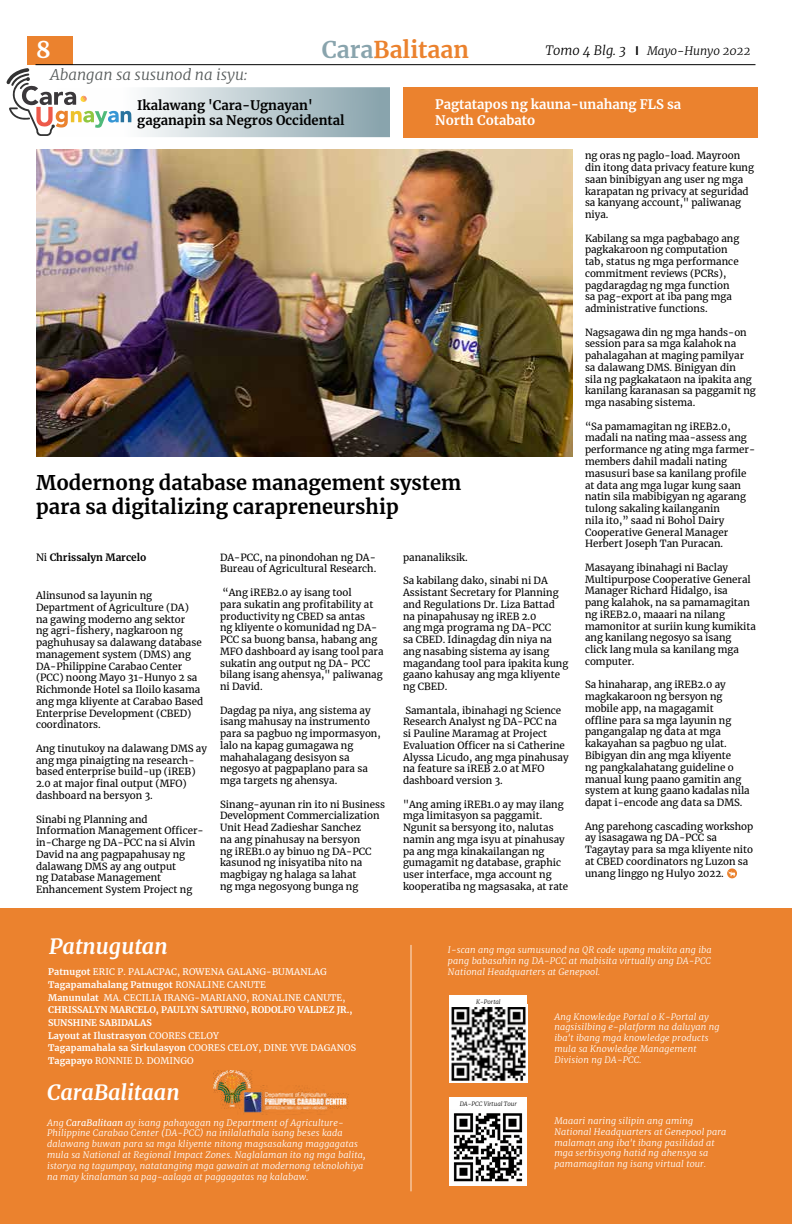
<style>
.page{position:relative;width:792px;height:1224px;background:#fff}
.page>*{position:absolute;margin:0;border:0;box-sizing:border-box;transform-origin:0 0}
.t1{font:700 22.8px "Merriweather";color:#eb822e}
.t2{font:700 22.8px "Merriweather";color:#fff}
.t3{font:italic 700 21.2px "Merriweather";color:#fff}
.t4{font:700 20px/24px "Merriweather";color:#000}
.t5{font:italic 300 15px "Merriweather";color:#555a5a}
.t6{font:700 13px/15.6px "Merriweather";color:#000}
.t7{font:700 13px/15.6px "Merriweather";color:#fff}
.t8{font:italic 300 11.7px "Merriweather";color:#000}
.t9{font:700 10px "Merriweather";color:#000}
.t10{font:9.8px/11.8px "Merriweather";color:#000}
.t11{font:italic 300 9px/10.8px "Merriweather";letter-spacing:.015em;color:#fff}
.t12{font:700 9px/13px "Merriweather";color:#fff}
.t13{font:9px/13px "Merriweather";letter-spacing:.015em;color:#fff}
.t14{font:italic 300 6px "Merriweather";color:#000}
.s1{color:#89a4ad}
.s2{font-size:13px}
.s3{font-family:"Helvetica LT Std";font-weight:700;font-style:normal;font-stretch:condensed}
.s4{font-weight:400}
.s5{font-weight:700}
</style>
<div class="page">
<div style="left:0;top:909px;width:792px;height:315px;background:#eb822e"></div>
<img style="left:214px;top:1070px;width:135px;height:45px">
<img style="left:450px;top:1007px;width:77px;height:75px">
<div style="left:450px;top:995px;width:77px;height:12px;background:#fff"></div>
<img style="left:450px;top:1109px;width:77px;height:76px">
<div style="left:450px;top:1097px;width:77px;height:12px;background:#fff"></div>
<hr style="left:410px;top:945px;width:2px;height:246px;background:#fff">
<div style="left:27px;top:36px;width:45px;height:28px;background:#eb822e"></div>
<hr style="left:36px;top:65px;width:720px;height:1px;background:#000">
<img style="left:36px;top:150px;width:536px;height:307px">
<svg style="left:727px;top:868px;width:10px;height:10px"></svg>
<div style="left:403px;top:87px;width:354px;height:50px;background:#eb822e"></div>
<svg style="left:6px;top:68px;width:384px;height:69px"></svg>
<h1 class="t2" style="left:36px;top:34px;width:16px">8</h1>
<h1 class="t1" style="left:322px;top:34px;width:149px"><span class="s1">Cara</span>Balitaan</h1>
<p class="t8" style="left:546px;top:42px;width:206px"><span class="s2">Tomo 4 Blg. 3</span> <span class="s3">I</span> Mayo-Hunyo 2022</p>
<h3 class="t5" style="left:50px;top:64px;width:199px">Abangan sa susunod na isyu:</h3>
<h3 class="t6" style="left:137px;top:97px;width:209px">Ikalawang 'Cara-Ugnayan' gaganapin sa Negros Occidental</h3>
<h3 class="t7" style="left:435px;top:96px;width:247px">Pagtatapos ng kauna-unahang FLS sa<br>North Cotabato</h3>
<h3 class="t4" style="left:36px;top:470px;width:427px">Modernong database management system para sa digitalizing carapreneurship</h3>
<p class="t9" style="left:36px;top:550px;width:112px"><span class="s4">Ni</span> Chrissalyn Marcelo</p>
<p class="t10" style="left:36px;top:589px;width:169px">Alinsunod sa layunin ng<br>Department of Agriculture (DA) na gawing moderno ang sektor<br>ng agri-fishery, nagkaroon ng paghuhusay sa dalawang database management system (DMS) ang<br>DA-Philippine Carabao Center (PCC) noong Mayo 31-Hunyo 2 sa<br>Richmonde Hotel sa Iloilo kasama ang mga kliyente at Carabao Based<br>Enterprise Development (CBED) coordinators.</p>
<p class="t10" style="left:36px;top:742px;width:173px">Ang tinutukoy na dalawang DMS ay ang mga pinaigting na research&shy;based enterprise build-up (iREB)<br>2.0 at major final output (MFO) dashboard na bersyon 3.</p>
<p class="t10" style="left:36px;top:813px;width:169px">Sinabi ng Planning and<br>Information Management Officer&shy;in-Charge ng DA-PCC na si Alvin<br>David na ang pagpapahusay ng dalawang DMS ay ang output<br>ng Database Management<br>Enhancement System Project ng</p>
<p class="t10" style="left:220px;top:551px;width:158px">DA-PCC, na pinondohan ng DA-<br>Bureau of Agricultural Research.</p>
<p class="t10" style="left:220px;top:586px;width:165px">“Ang iREB2.0 ay isang tool<br>para sukatin ang profitability at productivity ng CBED sa antas<br>ng kliyente o komunidad ng DA-<br>PCC sa buong bansa, habang ang<br>MFO dashboard ay isang tool para sukatin ang output ng DA- PCC bilang isang ahensya," paliwanag ni David.</p>
<p class="t10" style="left:220px;top:704px;width:162px">Dagdag pa niya, ang sistema ay isang mahusay na instrumento para sa pagbuo ng impormasyon, lalo na kapag gumagawa ng mahahalagang desisyon sa negosyo at pagpaplano para sa mga targets ng ahensya.</p>
<p class="t10" style="left:220px;top:798px;width:166px">Sinang-ayunan rin ito ni Business<br>Development Commercialization<br>Unit Head Zadieshar Sanchez<br>na ang pinahusay na bersyon<br>ng iREB1.0 ay binuo ng DA-PCC kasunod ng inisyatiba nito na magbigay ng halaga sa lahat<br>ng mga negosyong bunga ng</p>
<p class="t10" style="left:403px;top:551px;width:66px">pananaliksik.</p>
<p class="t10" style="left:403px;top:574px;width:167px">Sa kabilang dako, sinabi ni DA<br>Assistant Secretary for Planning and Regulations Dr. Liza Battad na pinapahusay ng iREB 2.0<br>ang mga programa ng DA-PCC<br>sa CBED. Idinagdag din niya na ang nasabing sistema ay isang magandang tool para ipakita kung gaano kahusay ang mga kliyente ng CBED.</p>
<p class="t10" style="left:403px;top:704px;width:167px">Samantala, ibinahagi ng Science<br>Research Analyst ng DA-PCC na<br>si Pauline Maramag at Project<br>Evaluation Officer na si Catherine<br>Alyssa Licudo, ang mga pinahusay na feature sa iREB 2.0 at MFO dashboard version 3.</p>
<p class="t10" style="left:403px;top:798px;width:167px">"Ang aming iREB1.0 ay may ilang mga limitasyon sa paggamit.<br>Ngunit sa bersyong ito, nalutas namin ang mga isyu at pinahusay pa ang mga kinakailangan ng gumagamit ng database, graphic user interface, mga account ng kooperatiba ng magsasaka, at rate</p>
<p class="t10" style="left:585px;top:150px;width:171px">ng oras ng paglo-load. Mayroon din itong data privacy feature kung saan binibigyan ang user ng mga karapatan ng privacy at seguridad sa kanyang account," paliwanag niya.</p>
<p class="t10" style="left:585px;top:232px;width:156px">Kabilang sa mga pagbabago ang pagkakaroon ng computation tab, status ng mga performance commitment reviews (PCRs), pagdaragdag ng mga function sa pag-export at iba pang mga administrative functions.</p>
<p class="t10" style="left:585px;top:326px;width:172px">Nagsagawa din ng mga hands-on session para sa mga kalahok na pahalagahan at maging pamilyar sa dalawang DMS. Binigyan din<br>sila ng pagkakataon na ipakita ang kanilang karanasan sa paggamit ng mga nasabing sistema.</p>
<p class="t10" style="left:585px;top:420px;width:172px">“Sa pamamagitan ng iREB2.0, madali na nating maa-assess ang performance ng ating mga farmer&shy;members dahil madali nating masusuri base sa kanilang profile at data ang mga lugar kung saan natin sila mabibigyan ng agarang tulong sakaling kailanganin<br>nila ito,” saad ni Bohol Dairy<br>Cooperative General Manager<br>Herbert Joseph Tan Puracan.</p>
<p class="t10" style="left:585px;top:561px;width:172px">Masayang ibinahagi ni Baclay<br>Multipurpose Cooperative General<br>Manager Richard Hidalgo, isa<br>pang kalahok, na sa pamamagitan ng iREB2.0, maaari na nilang mamonitor at suriin kung kumikita ang kanilang negosyo sa isang click lang mula sa kanilang mga computer.</p>
<p class="t10" style="left:585px;top:679px;width:166px">Sa hinaharap, ang iREB2.0 ay magkakaroon ng bersyon ng mobile app, na magagamit<br>offline para sa mga layunin ng pangangalap ng data at mga kakayahan sa pagbuo ng ulat.<br>Bibigyan din ang mga kliyente<br>ng pangkalahatang guideline o manual kung paano gamitin ang system at kung gaano kadalas nila dapat i-encode ang data sa DMS.</p>
<p class="t10" style="left:585px;top:820px;width:170px">Ang parehong cascading workshop ay isasagawa ng DA-PCC sa<br>Tagaytay para sa mga kliyente nito at CBED coordinators ng Luzon sa unang linggo ng Hulyo 2022.</p>
<h2 class="t3" style="left:49px;top:932px;width:120px">Patnugutan</h2>
<p class="t11" style="left:448px;top:944px;width:265px">I-scan ang mga sumusunod na QR code upang makita ang iba pang babasahin ng DA-PCC at mabisita virtually ang DA-PCC</p>
<p class="t13" style="left:48px;top:964px;width:280px"><span class="s5">Patnugot</span> ERIC P. PALACPAC, ROWENA GALANG-BUMANLAG</p>
<p class="t11" style="left:448px;top:966px;width:154px">National Headquarters at Genepool.</p>
<p class="t13" style="left:48px;top:977px;width:299px"><span class="s5">Tagapamahalang Patnugot</span> RONALINE CANUTE<br><span class="s5">Manunulat</span> MA. CECILIA IRANG-MARIANO, RONALINE CANUTE,</p>
<p class="t12" style="left:48px;top:1002px;width:310px">CHRISSALYN MARCELO, PAULYN SATURNO, RODOLFO VALDEZ JR., SUNSHINE SABIDALAS<br>Layout at Ilustrasyon <span class="s4">COORES CELOY<br></span>Tagapamahala sa Sirkulasyon <span class="s4">COORES CELOY, DINE YVE DAGANOS </span>Tagapayo <span class="s4">RONNIE D. DOMINGO</span></p>
<p class="t14" style="left:476px;top:998px;width:26px">K-Portal</p>
<p class="t11" style="left:554px;top:1011px;width:167px">Ang Knowledge Portal o K-Portal ay nagsisilbing e-platform na daluyan ng iba't ibang mga knowledge products mula sa Knowledge Management<br>Division ng DA-PCC.</p>
<h2 class="t3" style="left:47px;top:1078px;width:134px">CaraBalitaan</h2>
<p class="t11" style="left:47px;top:1117px;width:320px">Ang <span class="s4">CaraBalitaan</span> ay isang pahayagan ng Department of Agriculture-Philippine Carabao Center (DA-PCC) na inilalathala isang beses kada dalawang buwan para sa mga kliyente nitong magsasakang maggagatas mula sa National at Regional Impact Zones. Naglalaman ito ng mga balita, istorya ng tagumpay, natatanging mga gawain at modernong teknolohiya na may kinalaman sa pag-aalaga at paggagatas ng kalabaw.</p>
<p class="t14" style="left:460px;top:1100px;width:59px">DA-PCC Virtual Tour</p>
<p class="t11" style="left:554px;top:1115px;width:173px">Maaari naring silipin ang aming National Headquarters at Genepool para malaman ang iba't ibang pasilidad at mga serbisyong hatid ng ahensya sa pamamagitan ng isang virtual tour.</p>
</div>
